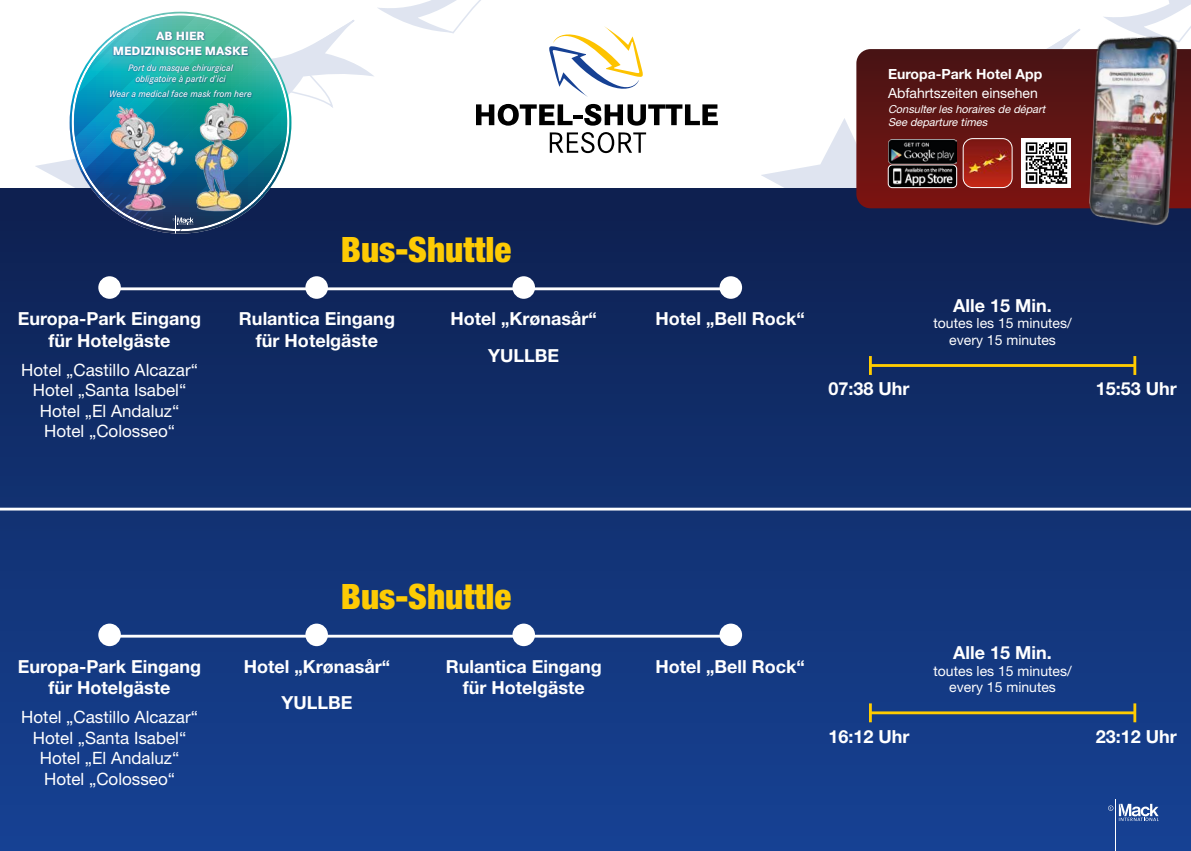
<style>
.page{position:relative;width:1191px;height:851px;background:#fff}
.page>*{position:absolute;margin:0;border:0;box-sizing:border-box;transform-origin:0 0}
.t1{font:900 condensed 35px "Helvetica Neue";color:#fecb04}
.t2{font:700 18px/21.6px "Helvetica Neue";color:#fff;text-align:center}
.t3{font:17px/20.4px "Helvetica Neue";color:#fff;text-align:center}
.t4{font:14px/16.8px "Helvetica Neue";color:#fff;text-align:center}
.t5{font:700 14px "Helvetica Neue";color:#fff}
.t6{font:800 12.5px/15px "Corporate S Pro";color:#fff;text-align:center}
.t7{font:italic 11px/13.4px "Helvetica Neue East A";color:#fff}
.t8{font:italic 500 9.7px/11.6px "Corporate S Pro";color:#fff;text-align:center}
</style>
<div class="page">
<svg style="left:760px;top:118px;width:96px;height:71px"></svg>
<div style="left:0;top:189px;width:1191px;height:661px;background:linear-gradient(to bottom,#0d2050,#174395)"></div>
<svg style="left:856px;top:49px;width:198px;height:159px;background:#651716"></svg>
<img style="left:888px;top:165px;width:68px;height:23px">
<div style="left:888px;top:165px;width:69px;height:23px;border:1px solid #fff;border-radius:4px"></div>
<img style="left:888px;top:139px;width:49px;height:24px">
<img style="left:963px;top:184px;width:49px;height:3px">
<div style="left:963px;top:138px;width:49px;height:50px;border:1px solid #fff;border-radius:10px"></div>
<div style="left:1021px;top:138px;width:50px;height:50px;background:#fff"></div>
<svg style="left:937px;top:0;width:254px;height:184px"></svg>
<img style="left:1054px;top:17px;width:137px;height:235px">
<svg style="left:1108px;top:803px;width:50px;height:18px"></svg>
<hr style="left:1115px;top:798px;width:1px;height:52px;background:#fff">
<hr style="left:110px;top:287px;width:621px;height:3px;background:#fff">
<div style="left:100px;top:277px;width:20px;height:20px;background:#fff;border-radius:50%"></div>
<div style="left:98px;top:276px;width:23px;height:23px;border:3px solid #fff;border-radius:50%"></div>
<div style="left:307px;top:277px;width:20px;height:20px;background:#fff;border-radius:50%"></div>
<div style="left:305px;top:276px;width:23px;height:23px;border:3px solid #fff;border-radius:50%"></div>
<div style="left:514px;top:277px;width:20px;height:20px;background:#fff;border-radius:50%"></div>
<div style="left:512px;top:276px;width:23px;height:23px;border:3px solid #fff;border-radius:50%"></div>
<div style="left:721px;top:277px;width:20px;height:20px;background:#fff;border-radius:50%"></div>
<div style="left:719px;top:276px;width:23px;height:23px;border:3px solid #fff;border-radius:50%"></div>
<hr style="left:110px;top:634px;width:621px;height:3px;background:#fff">
<div style="left:100px;top:624px;width:20px;height:20px;background:#fff;border-radius:50%"></div>
<div style="left:98px;top:623px;width:23px;height:23px;border:3px solid #fff;border-radius:50%"></div>
<div style="left:307px;top:624px;width:20px;height:20px;background:#fff;border-radius:50%"></div>
<div style="left:305px;top:623px;width:23px;height:23px;border:3px solid #fff;border-radius:50%"></div>
<div style="left:514px;top:624px;width:20px;height:20px;background:#fff;border-radius:50%"></div>
<div style="left:512px;top:623px;width:23px;height:23px;border:3px solid #fff;border-radius:50%"></div>
<div style="left:721px;top:624px;width:20px;height:20px;background:#fff;border-radius:50%"></div>
<div style="left:719px;top:623px;width:23px;height:23px;border:3px solid #fff;border-radius:50%"></div>
<img style="left:35px;top:0;width:683px;height:246px">
<hr style="left:870px;top:364px;width:265px;height:3px;background:#fc0">
<hr style="left:869px;top:356px;width:3px;height:19px;background:#fc0">
<hr style="left:1133px;top:356px;width:3px;height:19px;background:#fc0">
<hr style="left:870px;top:711px;width:265px;height:3px;background:#fc0">
<hr style="left:869px;top:703px;width:3px;height:19px;background:#fc0">
<hr style="left:1133px;top:703px;width:3px;height:19px;background:#fc0">
<hr style="left:0;top:507px;width:1191px;height:3px;background:#fff">
<p class="t6" style="left:113px;top:27px;width:137px">AB HIER<br>MEDIZINISCHE MASKE</p>
<p class="t8" style="left:128px;top:61px;width:106px">Port du masque chirurgical obligatoire à partir d’ici</p>
<p class="t8" style="left:109px;top:87px;width:144px">Wear a medical face mask from here</p>
<p class="t5" style="left:888px;top:66px;width:156px">Europa-Park Hotel App</p>
<p class="t4" style="left:888px;top:85px;width:151px">Abfahrtszeiten einsehen</p>
<p class="t7" style="left:888px;top:102px;width:159px">Consulter les horaires de départ<br>See departure times</p>
<p class="t2" style="left:18px;top:308px;width:185px">Europa-Park Eingang für Hotelgäste</p>
<p class="t3" style="left:21px;top:359px;width:178px">Hotel „Castillo Alcazar“<br>Hotel „Santa Isabel“<br>Hotel „El Andaluz“<br>Hotel „Colosseo“</p>
<h1 class="t1" style="left:341px;top:228px;width:172px">Bus-Shuttle</h1>
<p class="t2" style="left:239px;top:308px;width:157px">Rulantica Eingang für Hotelgäste</p>
<p class="t2" style="left:450px;top:300px;width:148px;line-height:36.4px">Hotel „Krønasår“<br>YULLBE</p>
<p class="t2" style="left:655px;top:308px;width:151px">Hotel „Bell Rock“</p>
<p class="t2" style="left:953px;top:294px;width:100px">Alle 15 Min.</p>
<p class="t4" style="left:933px;top:315px;width:140px">toutes les 15 minutes/ every 15 minutes</p>
<p class="t2" style="left:828px;top:378px;width:83px">07:38 Uhr</p>
<p class="t2" style="left:1095px;top:378px;width:83px">15:53 Uhr</p>
<p class="t2" style="left:18px;top:655px;width:185px">Europa-Park Eingang für Hotelgäste</p>
<p class="t3" style="left:21px;top:706px;width:178px">Hotel „Castillo Alcazar“<br>Hotel „Santa Isabel“<br>Hotel „El Andaluz“<br>Hotel „Colosseo“</p>
<h1 class="t1" style="left:341px;top:575px;width:172px">Bus-Shuttle</h1>
<p class="t2" style="left:244px;top:647px;width:148px;line-height:36.4px">Hotel „Krønasår“<br>YULLBE</p>
<p class="t2" style="left:446px;top:655px;width:157px">Rulantica Eingang für Hotelgäste</p>
<p class="t2" style="left:655px;top:655px;width:151px">Hotel „Bell Rock“</p>
<p class="t2" style="left:953px;top:641px;width:100px">Alle 15 Min.</p>
<p class="t4" style="left:933px;top:662px;width:140px">toutes les 15 minutes/ every 15 minutes</p>
<p class="t2" style="left:828px;top:725px;width:83px">16:12 Uhr</p>
<p class="t2" style="left:1095px;top:725px;width:83px">23:12 Uhr</p>
</div>
